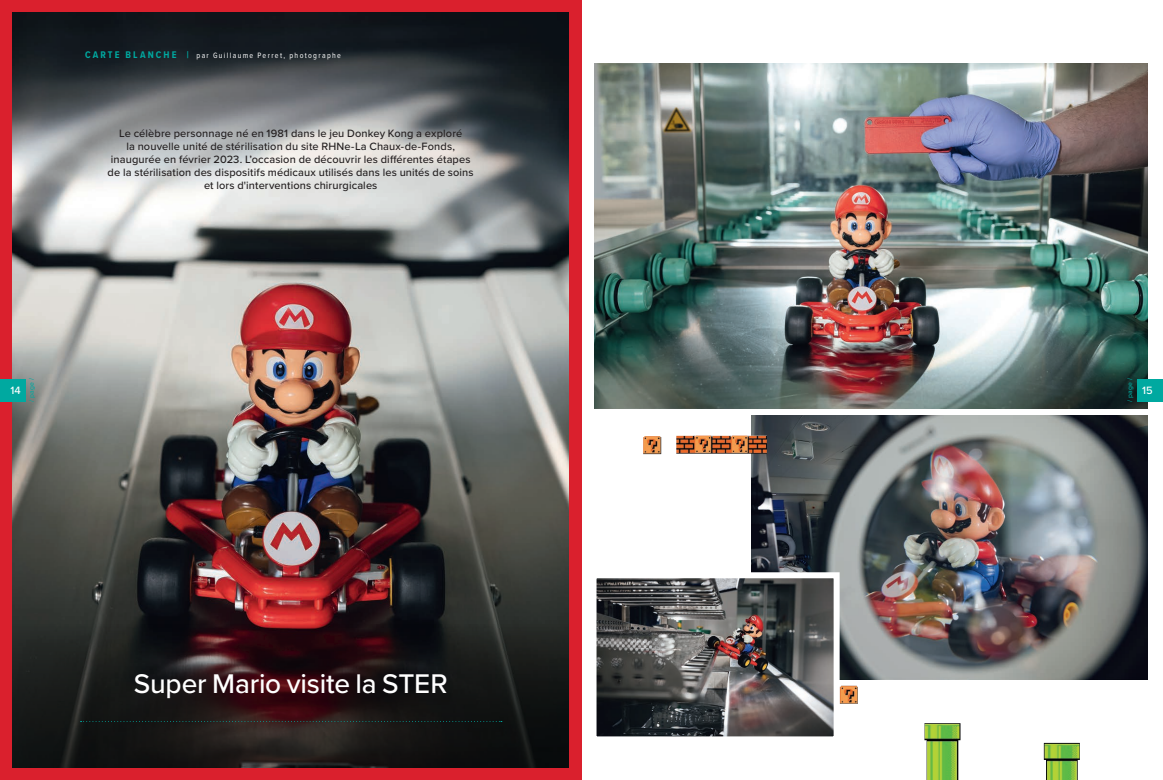
<style>
.page{position:relative;width:1163px;height:780px;background:#fff}
.page>*{position:absolute;margin:0;border:0;box-sizing:border-box;transform-origin:0 0}
.t1{font:500 28px "Proxima Nova";letter-spacing:-.005em;color:#fff}
.t2{font:500 11px/13px "Proxima Nova";letter-spacing:.01em;color:#231f20;text-align:center}
.t3{font:500 11px "Proxima Nova";color:#fff}
.t4{font:8px "Proxima Nova Cond";letter-spacing:.165em;color:#fff}
.t5{font:500 6.8px "Proxima Nova";letter-spacing:.04em;color:#00a9a0}
.s1{font-weight:700;font-size:10px;color:#00a9a0}
</style>
<div class="page">
<img style="left:751px;top:415px;width:396px;height:264px">
<img style="left:594px;top:63px;width:553px;height:345px">
<div style="left:0;top:0;width:581px;height:780px;background:#da202d"></div>
<img style="left:13px;top:13px;width:555px;height:611px">
<svg style="left:13px;top:624px;width:555px;height:143px;background:#1d1617"></svg>
<svg style="left:81px;top:721px;width:421px;height:1px"></svg>
<div style="left:0;top:378px;width:26px;height:23px;background:#00a9a0"></div>
<div style="left:1137px;top:378px;width:25px;height:23px;background:#00a9a0"></div>
<img style="left:924px;top:723px;width:36px;height:57px">
<img style="left:1043px;top:742px;width:36px;height:38px">
<img style="left:676px;top:435px;width:90px;height:18px">
<img style="left:643px;top:436px;width:18px;height:18px">
<svg style="left:596px;top:569px;width:246px;height:168px;background:#626161"></svg>
<img style="left:839px;top:685px;width:18px;height:18px">
<p class="t4" style="left:85px;top:49px;width:257px"><span class="s1">CARTE BLANCHE |</span> par Guillaume Perret, photographe</p>
<p class="t2" style="left:108px;top:126px;width:367px">Le célèbre personnage né en 1981 dans le jeu Donkey Kong a exploré<br>la nouvelle unité de stérilisation du site RHNe-La Chaux-de-Fonds, inaugurée en février 2023. L’occasion de découvrir les différentes étapes de la stérilisation des dispositifs médicaux utilisés dans les unités de soins et lors d'interventions chirurgicales</p>
<p class="t3" style="left:10px;top:382px;width:12px">14</p>
<p class="t5" style="left:26px;top:401px;width:25px;rotate:-90deg">/ page /</p>
<h1 class="t1" style="left:134px;top:662px;width:315px">Super Mario visite la STER</h1>
<p class="t5" style="left:1124px;top:401px;width:25px;rotate:-90deg">/ page /</p>
<p class="t3" style="left:1141px;top:382px;width:12px">15</p>
</div>
